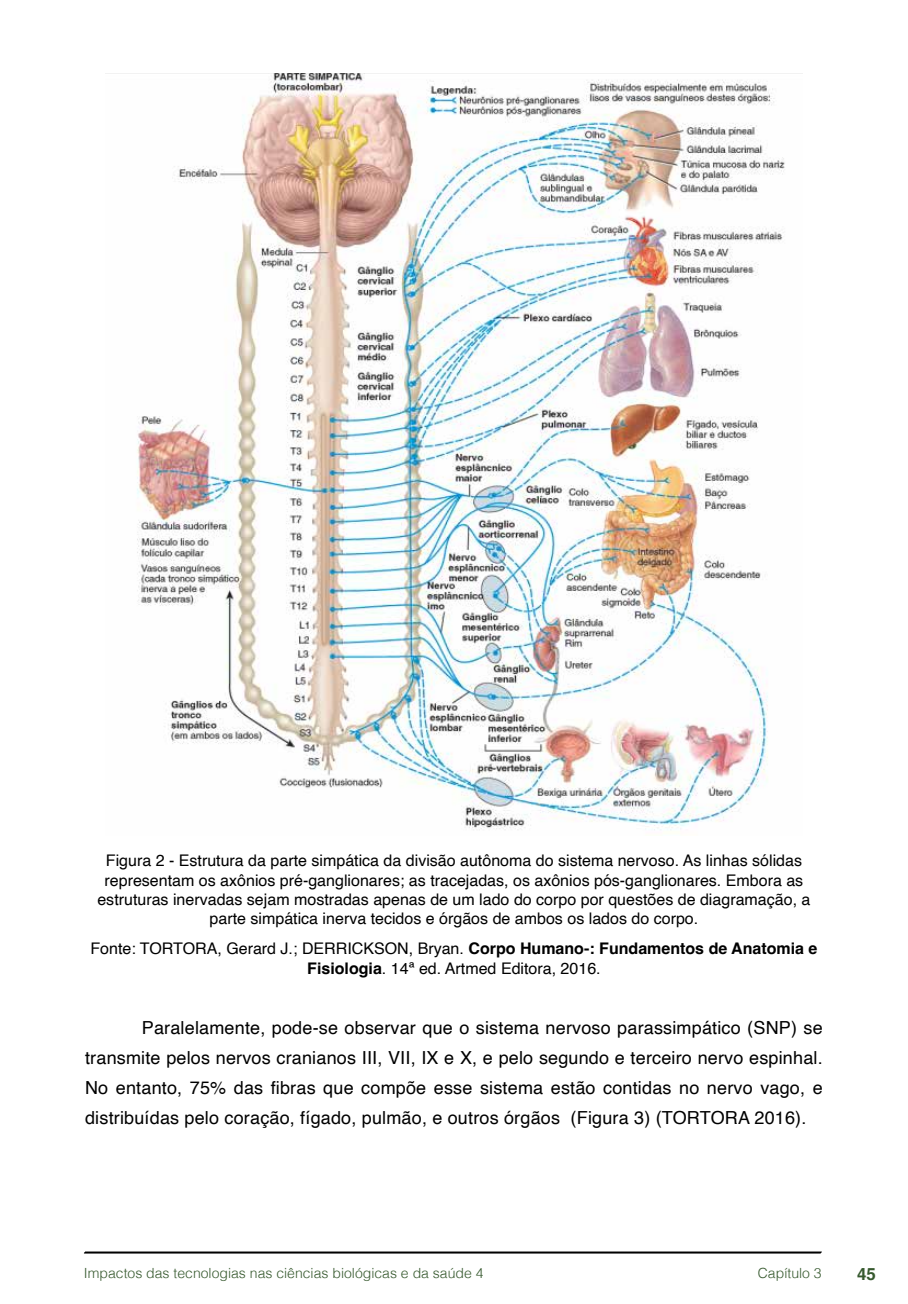
<style>
.page{position:relative;width:908px;height:1304px;background:#fff}
.page>*{position:absolute;margin:0;border:0;box-sizing:border-box;transform-origin:0 0}
.t1{font:18px/30px "Helvetica";letter-spacing:.01em;color:#000;text-align:justify}
.t2{font:700 16.8px "Helvetica";color:#36592e}
.t3{font:16px/19.2px "Helvetica";color:#000;text-align:center}
.t4{font:300 14px "Helvetica";color:#36592e}
.s1{font-weight:700}
</style>
<div class="page">
<svg style="left:84px;top:1251px;width:737px;height:3px;background:#515151"></svg>
<img style="left:137px;top:74px;width:648px;height:756px">
<p class="t3" style="left:97px;top:852px;width:714px">Figura 2 - Estrutura da parte simpática da divisão autônoma do sistema nervoso. As linhas sólidas representam os axônios pré-ganglionares; as tracejadas, os axônios pós-ganglionares. Embora as estruturas inervadas sejam mostradas apenas de um lado do corpo por questões de diagramação, a parte simpática inerva tecidos e órgãos de ambos os lados do corpo.</p>
<p class="t3" style="left:90px;top:940px;width:728px">Fonte: TORTORA, Gerard J.; DERRICKSON, Bryan. <span class="s1">Corpo Humano-: Fundamentos de Anatomia e<br>Fisiologia</span>. 14ª ed. Artmed Editora, 2016.</p>
<p class="t1" style="left:85px;top:1013px;width:738px;text-indent:57px">Paralelamente, pode-se observar que o sistema nervoso parassimpático (SNP) se transmite pelos nervos cranianos III, VII, IX e X, e pelo segundo e terceiro nervo espinhal.<br>No entanto, 75% das fibras que compõe esse sistema estão contidas no nervo vago, e distribuídas pelo coração, fígado, pulmão, e outros órgãos (Figura 3) (TORTORA 2016).</p>
<p class="t4" style="left:84px;top:1261px;width:401px">Impactos das tecnologias nas ciências biológicas e da saúde 4</p>
<p class="t4" style="left:757px;top:1261px;width:65px">Capítulo 3</p>
<p class="t2" style="left:856px;top:1264px;width:20px">45</p>
</div>
